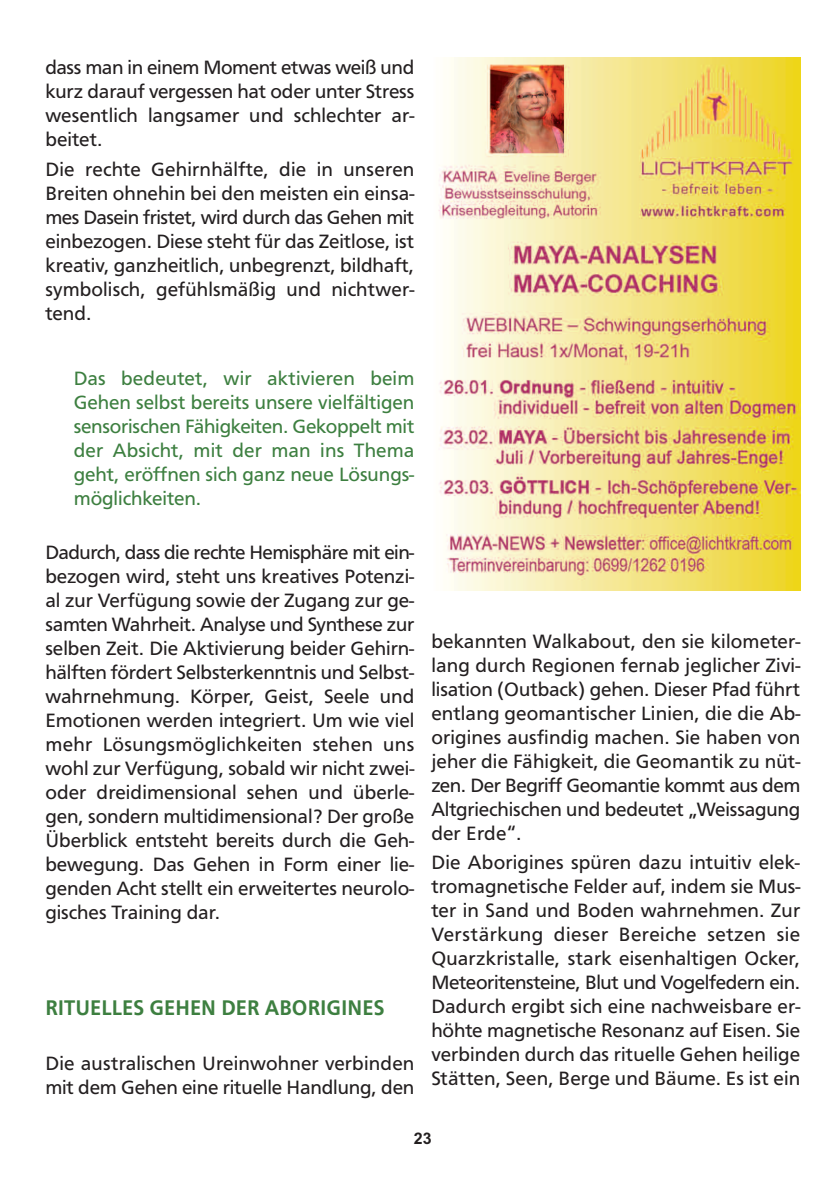
<style>
.page{position:relative;width:840px;height:1191px;background:#fff}
.page>*{position:absolute;margin:0;border:0;box-sizing:border-box;transform-origin:0 0}
.t1{font:700 22px "Carto Gothic Std";color:#3d7f40;scale:.95 1}
.t2{font:20px/24px "Carto Gothic Std";color:#231f20;text-align:justify}
.t3{font:20px/24px "Carto Gothic Std";color:#3d7f40;text-align:justify}
.t4{font:700 16px "Arial";color:#231f20}
</style>
<div class="page">
<img style="left:438px;top:58px;width:362px;height:533px">
<p class="t2" style="left:45px;top:57px;width:370px">dass man in einem Moment etwas weiß und kurz darauf vergessen hat oder unter Stress wesentlich langsamer und schlechter ar&shy;beitet.</p>
<p class="t2" style="left:45px;top:159px;width:370px">Die rechte Gehirnhälfte, die in unseren Breiten ohnehin bei den meisten ein einsa&shy;mes Dasein fristet, wird durch das Gehen mit einbezogen. Diese steht für das Zeitlose, ist kreativ, ganzheitlich, unbegrenzt, bildhaft, symbolisch, gefühlsmäßig und nichtwer&shy;tend.</p>
<p class="t3" style="left:74px;top:368px;width:342px">Das bedeutet, wir aktivieren beim Gehen selbst bereits unsere vielfältigen sensorischen Fähigkeiten. Gekoppelt mit der Absicht, mit der man ins Thema geht, eröffnen sich ganz neue Lösungs&shy;möglichkeiten.</p>
<p class="t2" style="left:45px;top:541px;width:370px">Dadurch, dass die rechte Hemisphäre mit ein&shy;bezogen wird, steht uns kreatives Potenzi&shy;al zur Verfügung sowie der Zugang zur ge&shy;samten Wahrheit. Analyse und Synthese zur selben Zeit. Die Aktivierung beider Gehirn&shy;hälften fördert Selbsterkenntnis und Selbst&shy;wahrnehmung. Körper, Geist, Seele und Emotionen werden integriert. Um wie viel mehr Lösungsmöglichkeiten stehen uns wohl zur Verfügung, sobald wir nicht zwei&shy;oder dreidimensional sehen und überle&shy;gen, sondern multidimensional? Der große Überblick entsteht bereits durch die Geh&shy;bewegung. Das Gehen in Form einer lie&shy;genden Acht stellt ein erweitertes neurolo&shy;gisches Training dar.</p>
<p class="t1" style="left:45px;top:999px;width:358px">RITUELLES GEHEN DER ABORIGINES</p>
<p class="t2" style="left:45px;top:1052px;width:370px">Die australischen Ureinwohner verbinden mit dem Gehen eine rituelle Handlung, den</p>
<p class="t2" style="left:431px;top:630px;width:370px">bekannten Walkabout, den sie kilometer&shy;lang durch Regionen fernab jeglicher Zivi&shy;lisation (Outback) gehen. Dieser Pfad führt entlang geomantischer Linien, die die Ab&shy;origines ausfindig machen. Sie haben von jeher die Fähigkeit, die Geomantik zu nüt&shy;zen. Der Begriff Geomantie kommt aus dem Altgriechischen und bedeutet „Weissagung der Erde“.</p>
<p class="t2" style="left:431px;top:852px;width:370px">Die Aborigines spüren dazu intuitiv elek&shy;tromagnetische Felder auf, indem sie Mus&shy;ter in Sand und Boden wahrnehmen. Zur Verstärkung dieser Bereiche setzen sie Quarzkristalle, stark eisenhaltigen Ocker, Meteoritensteine, Blut und Vogelfedern ein.<br>Dadurch ergibt sich eine nachweisbare er&shy;höhte magnetische Resonanz auf Eisen. Sie verbinden durch das rituelle Gehen heilige Stätten, Seen, Berge und Bäume. Es ist ein</p>
<p class="t4" style="left:413px;top:1129px;width:19px">23</p>
</div>
